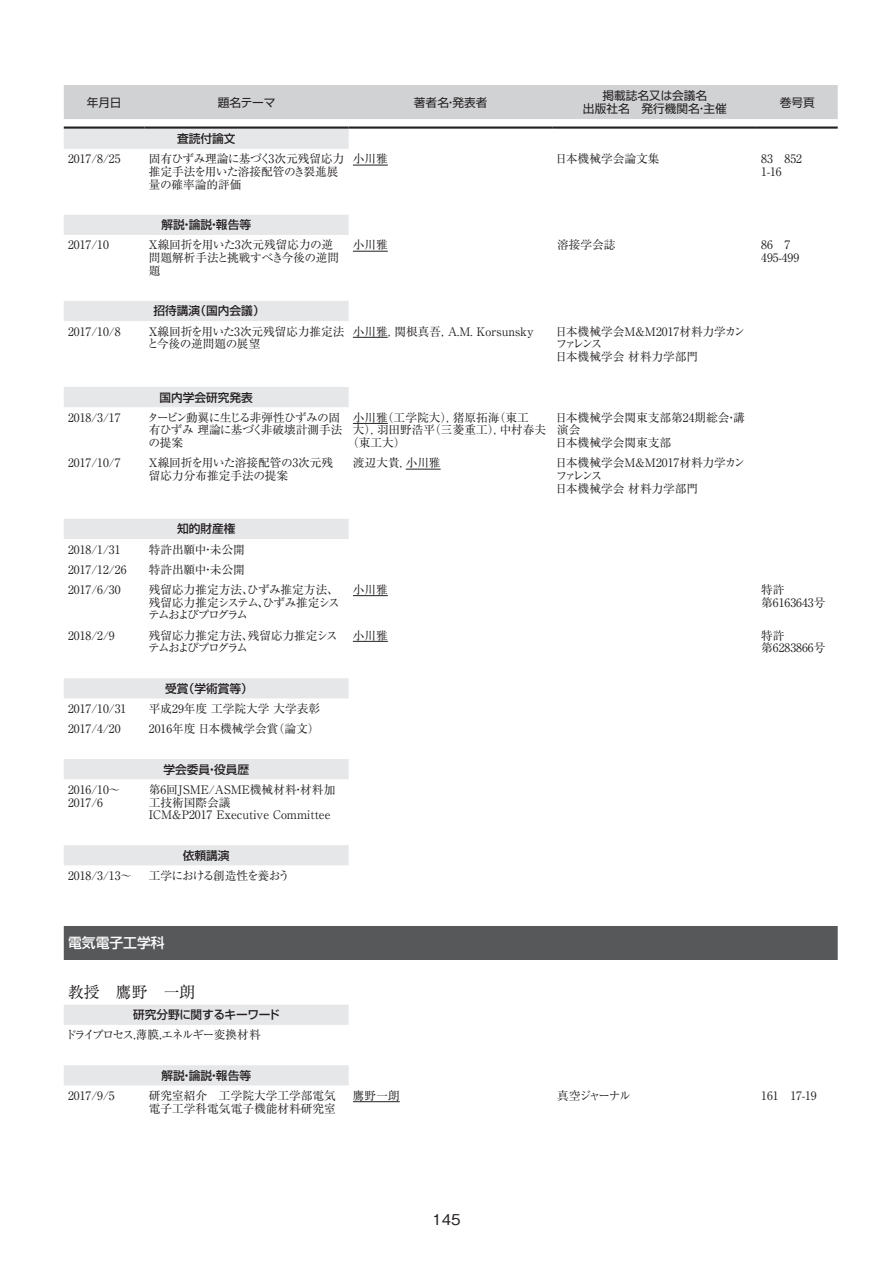
<style>
.page{position:relative;width:893px;height:1263px;background:#fff}
.page>*{position:absolute;margin:0;border:0;box-sizing:border-box;transform-origin:0 0}
.t1{font:15.9px "Ryumin Pro";color:#231f20}
.t2{font:500 14.85px "Gothic BBB Pro";color:#231f20}
.t3{font:500 13.8px "Shin Go Pro";color:#fff}
.t4{font:11.7px/12.8px "Ryumin Pro";color:#231f20}
.t5{font:500 11.7px "Shin Go Pro";color:#231f20}
.t6{font:11.7px/13.8px "Shin Go Pro";color:#231f20;text-align:center}
.t7{font:11.7px/12.8px "Ryumin Pro";letter-spacing:-.055em;color:#231f20}
.t8{font:11.7px/12.8px "Ryumin Pro";letter-spacing:-.02em;color:#231f20}
.t9{font:11.7px "Ryumin Pro";letter-spacing:-.12em;color:#231f20}
.t10{font:11.7px "Ryumin Pro";letter-spacing:-.095em;color:#231f20}
.t11{font:500 11.7px "Shin Go Pro";letter-spacing:-.03em;color:#231f20}
.t12{font:11.7px "Ryumin Pro";letter-spacing:-.125em;color:#231f20}
</style>
<div class="page">
<div style="left:64px;top:85px;width:774px;height:34px;background:#d1d2d4"></div>
<svg style="left:64px;top:129px;width:285px;height:956px"></svg>
<div style="left:64px;top:926px;width:774px;height:34px;background:#57585a"></div>
<hr style="left:64px;top:126px;width:81px;height:3px;background:#231f20">
<hr style="left:145px;top:126px;width:204px;height:3px;background:#231f20">
<hr style="left:349px;top:126px;width:204px;height:3px;background:#231f20">
<hr style="left:553px;top:126px;width:204px;height:3px;background:#231f20">
<hr style="left:757px;top:126px;width:81px;height:3px;background:#231f20">
<hr style="left:353px;top:165px;width:35px;height:1px;background:#231f20">
<hr style="left:353px;top:251px;width:35px;height:1px;background:#231f20">
<hr style="left:353px;top:337px;width:35px;height:1px;background:#231f20">
<hr style="left:353px;top:423px;width:35px;height:1px;background:#231f20">
<hr style="left:406px;top:469px;width:35px;height:1px;background:#231f20">
<hr style="left:353px;top:595px;width:35px;height:1px;background:#231f20">
<hr style="left:353px;top:641px;width:35px;height:1px;background:#231f20">
<hr style="left:353px;top:1101px;width:47px;height:1px;background:#231f20">
<p class="t6" style="left:87px;top:94px;width:36px">年月日</p>
<p class="t6" style="left:218px;top:94px;width:59px">題名テーマ</p>
<p class="t6" style="left:414px;top:94px;width:75px">著者名・発表者</p>
<p class="t6" style="left:583px;top:87px;width:145px">掲載誌名又は会議名<br>出版社名　発行機関名・主催</p>
<p class="t6" style="left:780px;top:94px;width:37px">巻号頁</p>
<p class="t5" style="left:177px;top:129px;width:60px">査読付論文</p>
<p class="t4" style="left:68px;top:152px;width:54px">2017/8/25</p>
<p class="t4" style="left:149px;top:152px;width:197px">固有ひずみ理論に基づく3次元残留応力推定手法を用いた溶接配管のき裂進展量の確率論的評価</p>
<p class="t4" style="left:353px;top:152px;width:36px">小川雅</p>
<p class="t4" style="left:556px;top:152px;width:105px">日本機械学会論文集</p>
<p class="t4" style="left:761px;top:152px;width:54px">83　852　<br>1-16</p>
<p class="t5" style="left:161px;top:215px;width:91px">解説・論説・報告等</p>
<p class="t4" style="left:68px;top:238px;width:42px">2017/10</p>
<p class="t4" style="left:149px;top:238px;width:192px">X線回折を用いた3次元残留応力の逆問題解析手法と挑戦すべき今後の逆問題</p>
<p class="t4" style="left:353px;top:238px;width:36px">小川雅</p>
<p class="t4" style="left:557px;top:238px;width:60px">溶接学会誌</p>
<p class="t4" style="left:761px;top:238px;width:40px">86　7<br>495-499</p>
<p class="t5" style="left:153px;top:301px;width:113px">招待講演（国内会議）</p>
<p class="t4" style="left:68px;top:324px;width:54px">2017/10/8</p>
<p class="t4" style="left:147px;top:324px;width:199px">X線回折を用いた3次元残留応力推定法と今後の逆問題の展望</p>
<p class="t4" style="left:353px;top:324px;width:182px">小川雅，関根真吾，A.M. Korsunsky</p>
<p class="t4" style="left:556px;top:324px;width:191px">日本機械学会M&amp;M2017材料力学カンファレンス<br>日本機械学会 材料力学部門</p>
<p class="t5" style="left:159px;top:387px;width:95px">国内学会研究発表</p>
<p class="t4" style="left:68px;top:410px;width:54px">2018/3/17</p>
<p class="t7" style="left:147px;top:410px;width:197px">タービン動翼に生じる非弾性ひずみの固有ひずみ 理論に基づく非破壊計測手法の提案</p>
<p class="t4" style="left:353px;top:410px;width:177px">小川雅（工学院大），猪原拓海（東工</p>
<p class="t4" style="left:556px;top:410px;width:191px">日本機械学会関東支部第24期総会・講演会<br>日本機械学会関東支部</p>
<p class="t4" style="left:353px;top:423px;width:195px">大），羽田野浩平（三菱重工），中村春夫</p>
<p class="t4" style="left:347px;top:436px;width:60px">（東工大）</p>
<p class="t4" style="left:68px;top:456px;width:54px">2017/10/7</p>
<p class="t4" style="left:149px;top:456px;width:186px">X線回折を用いた溶接配管の3次元残留応力分布推定手法の提案</p>
<p class="t4" style="left:353px;top:456px;width:89px">渡辺大貴, 小川雅</p>
<p class="t4" style="left:556px;top:456px;width:191px">日本機械学会M&amp;M2017材料力学カンファレンス<br>日本機械学会 材料力学部門</p>
<p class="t5" style="left:177px;top:519px;width:60px">知的財産権</p>
<p class="t4" style="left:68px;top:542px;width:54px">2018/1/31</p>
<p class="t4" style="left:149px;top:542px;width:98px">特許出願中・未公開</p>
<p class="t4" style="left:68px;top:562px;width:60px">2017/12/26</p>
<p class="t4" style="left:149px;top:562px;width:98px">特許出願中・未公開</p>
<p class="t4" style="left:68px;top:582px;width:54px">2017/6/30</p>
<p class="t4" style="left:148px;top:582px;width:193px;text-align:justify">残留応力推定方法、ひずみ推定方法、残留応力推定システム、ひずみ推定システムおよびプログラム</p>
<p class="t4" style="left:353px;top:582px;width:36px">小川雅</p>
<p class="t4" style="left:761px;top:582px;width:66px">特許第6163643号</p>
<p class="t4" style="left:68px;top:628px;width:48px">2018/2/9</p>
<p class="t8" style="left:148px;top:628px;width:191px">残留応力推定方法、残留応力推定システムおよびプログラム</p>
<p class="t4" style="left:353px;top:628px;width:36px">小川雅</p>
<p class="t4" style="left:761px;top:628px;width:66px">特許第6283866号</p>
<p class="t5" style="left:165px;top:679px;width:89px">受賞（学術賞等）</p>
<p class="t4" style="left:68px;top:701px;width:60px">2017/10/31</p>
<p class="t4" style="left:149px;top:701px;width:173px">平成29年度 工学院大学 大学表彰</p>
<p class="t4" style="left:68px;top:722px;width:54px">2017/4/20</p>
<p class="t4" style="left:149px;top:722px;width:172px">2016年度 日本機械学会賞（論文）</p>
<p class="t5" style="left:163px;top:759px;width:87px">学会委員・役員歴</p>
<p class="t4" style="left:68px;top:782px;width:54px">2016/10〜<br>2017/6</p>
<p class="t4" style="left:149px;top:782px;width:188px">第6回JSME/ASME機械材料・材料加工技術国際会議<br>ICM&amp;P2017 Executive Committee</p>
<p class="t5" style="left:183px;top:846px;width:48px">依頼講演</p>
<p class="t4" style="left:68px;top:868px;width:65px">2018/3/13〜</p>
<p class="t10" style="left:149px;top:866px;width:143px">工学における創造性を養おう</p>
<p class="t3" style="left:68px;top:932px;width:98px">電気電子工学科</p>
<h1 class="t1" style="left:68px;top:980px;width:129px">教授　鷹野　一朗</h1>
<p class="t11" style="left:133px;top:1005px;width:148px">研究分野に関するキーワード</p>
<p class="t9" style="left:65px;top:1026px;width:197px">ドライプロセス，薄膜，エネルギー変換材料</p>
<p class="t5" style="left:161px;top:1066px;width:91px">解説・論説・報告等</p>
<p class="t4" style="left:68px;top:1088px;width:48px">2017/9/5</p>
<p class="t4" style="left:149px;top:1088px;width:189px">研究室紹介　工学院大学工学部電気電子工学科電気電子機能材料研究室</p>
<p class="t4" style="left:353px;top:1088px;width:48px">鷹野一朗</p>
<p class="t12" style="left:557px;top:1086px;width:75px">真空ジャーナル</p>
<p class="t4" style="left:761px;top:1088px;width:57px">161　17-19</p>
<p class="t2" style="left:432px;top:1207px;width:30px">145</p>
</div>
